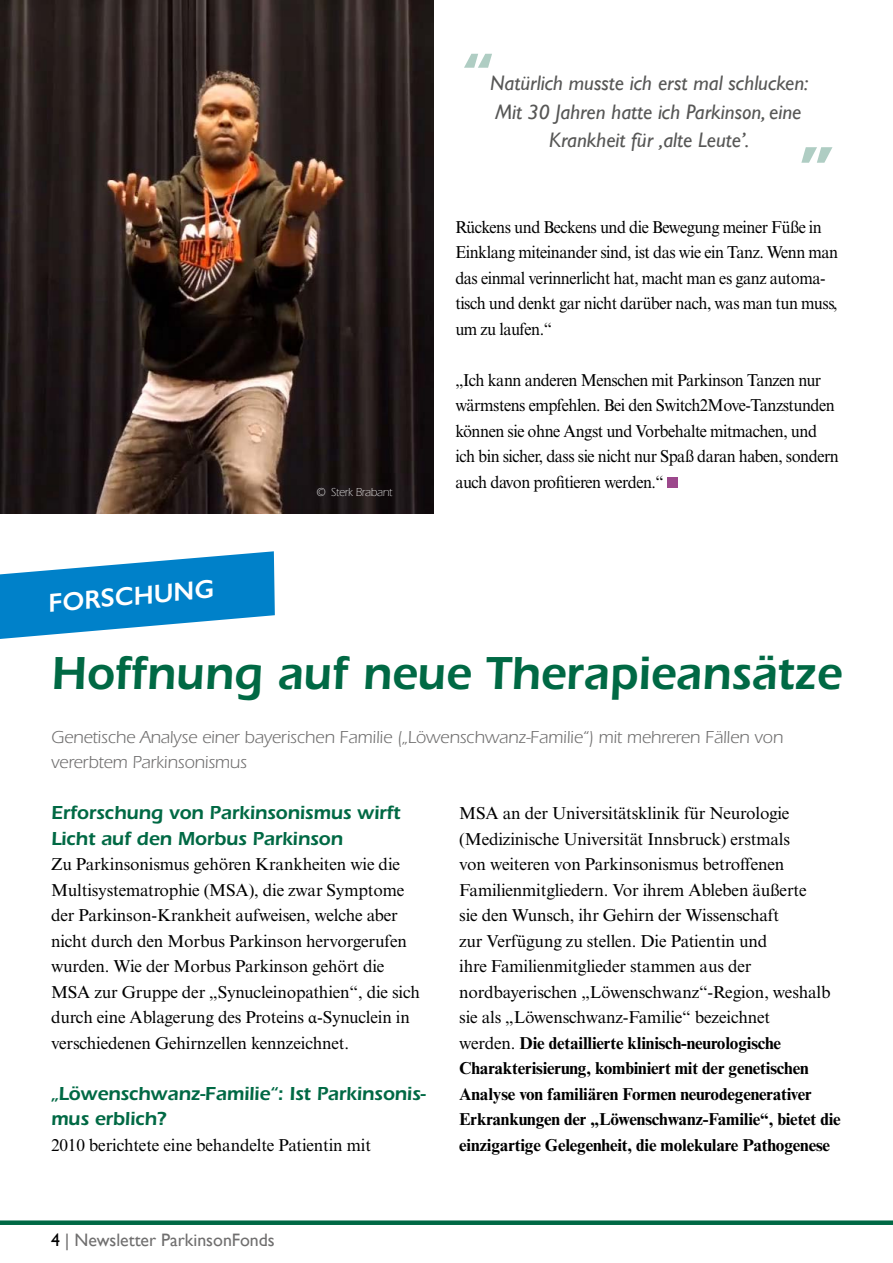
<style>
.page{position:relative;width:893px;height:1263px;background:#fff}
.page>*{position:absolute;margin:0;border:0;box-sizing:border-box;transform-origin:0 0}
.t1{font:600 48px "ITC Eras Std";color:#006944;scale:.95 1}
.t2{font:600 26.1px "Gill Sans";color:#fff}
.t3{font:italic 21px/28.5px "Gill Sans";color:#575756;text-align:center}
.t4{font:600 19.5px/25.5px "ITC Eras Std";letter-spacing:-.01em;color:#006944}
.t5{font:18px/25.5px "ITC Eras Std";letter-spacing:-.01em;color:#706f6f}
.t6{font:18px "Gill Sans";color:#706f6f}
.t7{font:17.25px/25.5px "Times New Roman MT Std";letter-spacing:-.01em;color:#000}
.t8{font:17.25px/25.5px "Times New Roman MT Std";letter-spacing:-.03em;color:#000;scale:.95 1}
.t9{font:300 12px "ITC Eras Std";letter-spacing:-.02em;color:#fff}
.s1{font-family:"Minion Pro"}
.s2{font-weight:700}
.s3{color:#000}
</style>
<div class="page">
<div style="left:0;top:1220px;width:893px;height:5px;background:#006944"></div>
<div style="left:667px;top:477px;width:10px;height:11px;background:#9c488c"></div>
<svg style="left:464px;top:54px;width:28px;height:14px"></svg>
<svg style="left:801px;top:147px;width:31px;height:16px"></svg>
<img style="left:0;top:0;width:434px;height:513px">
<svg style="left:0;top:551px;width:275px;height:88px"></svg>
<h2 class="t2" style="left:46px;top:587px;width:168px;rotate:-5deg">FORSCHUNG</h2>
<p class="t9" style="left:317px;top:485px;width:77px">© Sterk Brabant</p>
<p class="t3" style="left:490px;top:69px;width:320px">Natürlich musste ich erst mal schlucken:<br>Mit 30 Jahren hatte ich Parkinson, eine<br>Krankheit für ‚alte Leute’.</p>
<p class="t8" style="left:455px;top:214px;width:404px">Rückens und Beckens und die Bewegung meiner Füße in Einklang miteinander sind, ist das wie ein Tanz. Wenn man das einmal verinnerlicht hat, macht man es ganz automa&shy;tisch und denkt gar nicht darüber nach, was man tun muss, um zu laufen.“</p>
<p class="t8" style="left:455px;top:367px;width:405px">„Ich kann anderen Menschen mit Parkinson Tanzen nur wärmstens empfehlen. Bei den Switch2Move-Tanzstunden können sie ohne Angst und Vorbehalte mitmachen, und ich bin sicher, dass sie nicht nur Spaß daran haben, sondern auch davon profitieren werden.“</p>
<h1 class="t1" style="left:51px;top:645px;width:834px">Hoffnung auf neue Therapieansätze</h1>
<p class="t5" style="left:51px;top:724px;width:734px">Genetische Analyse einer bayerischen Familie („Löwenschwanz-Familie“) mit mehreren Fällen von vererbtem Parkinsonismus</p>
<p class="t4" style="left:51px;top:800px;width:351px">Erforschung von Parkinsonismus wirft<br>Licht auf den Morbus Parkinson</p>
<p class="t7" style="left:51px;top:851px;width:370px">Zu Parkinsonismus gehören Krankheiten wie die Multisystematrophie (MSA), die zwar Symptome der Parkinson-Krankheit aufweisen, welche aber nicht durch den Morbus Parkinson hervorgerufen wurden. Wie der Morbus Parkinson gehört die MSA zur Gruppe der „Synucleinopathien“, die sich durch eine Ablagerung des Proteins <span class="s1">α</span>-Synuclein in verschiedenen Gehirnzellen kennzeichnet.</p>
<p class="t4" style="left:51px;top:1080px;width:376px">„Löwenschwanz-Familie“: Ist Parkinsonis&shy;mus erblich?</p>
<p class="t7" style="left:51px;top:1132px;width:322px">2010 berichtete eine behandelte Patientin mit</p>
<p class="t7" style="left:459px;top:800px;width:383px">MSA an der Universitätsklinik für Neurologie (Medizinische Universität Innsbruck) erstmals<br>von weiteren von Parkinsonismus betroffenen Familienmitgliedern. Vor ihrem Ableben äußerte<br>sie den Wunsch, ihr Gehirn der Wissenschaft<br>zur Verfügung zu stellen. Die Patientin und<br>ihre Familienmitglieder stammen aus der nordbayerischen „Löwenschwanz“-Region, weshalb sie als „Löwenschwanz-Familie“ bezeichnet<br>werden. <span class="s2">Die detaillierte klinisch-neurologische Charakterisierung, kombiniert mit der genetischen Analyse von familiären Formen neurodegenerativer Erkrankungen der „Löwenschwanz-Familie“, bietet die einzigartige Gelegenheit, die molekulare Pathogenese</span></p>
<p class="t6" style="left:51px;top:1229px;width:225px"><span class="s3">4</span> | Newsletter ParkinsonFonds</p>
</div>
